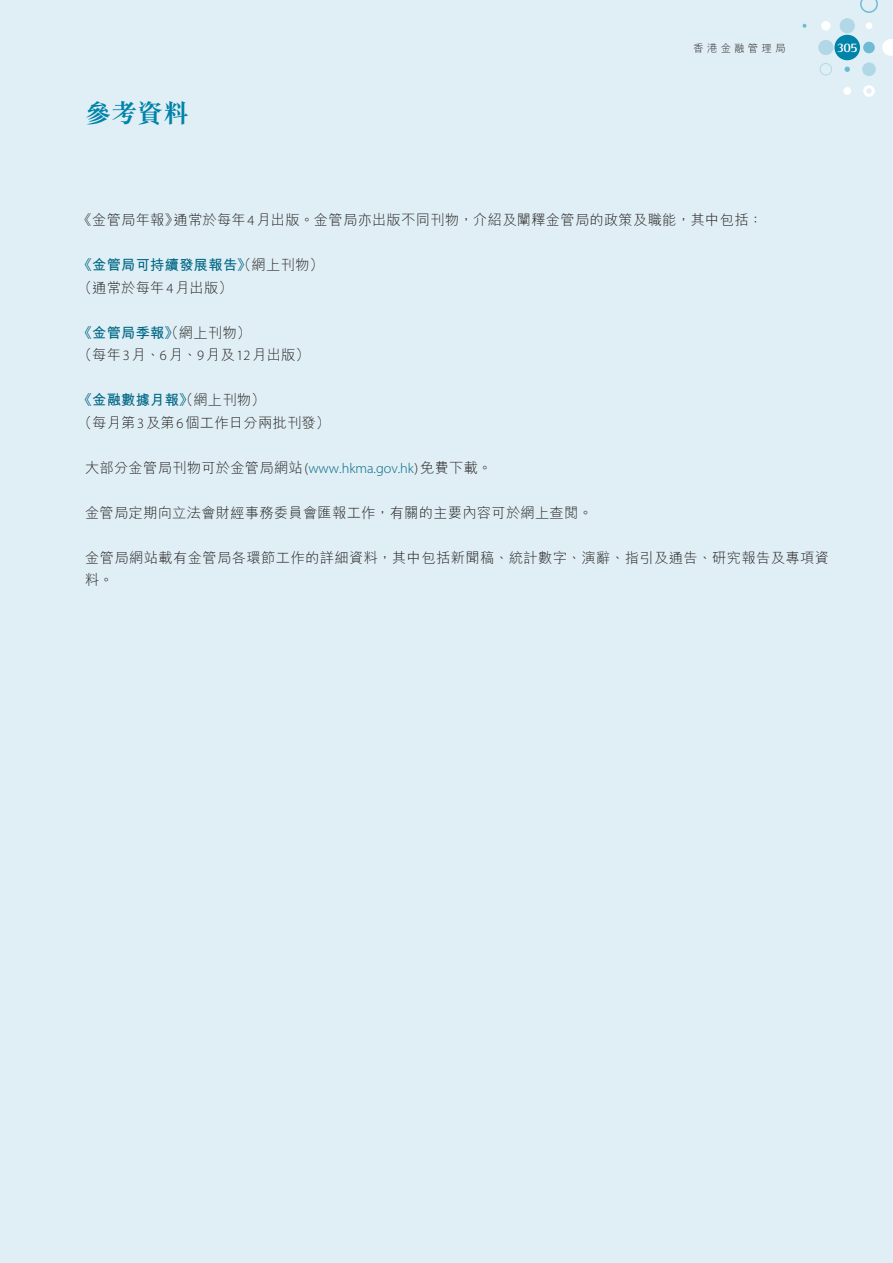
<style>
.page{position:relative;width:893px;height:1263px;background:#e0eff5}
.page>*{position:absolute;margin:0;border:0;box-sizing:border-box;transform-origin:0 0}
.t1{font:700 26.25px "M Sung HK";color:#0083a9}
.t2{font:300 14.25px/22.5px "M Hei HK";letter-spacing:.02em;color:#231f20}
.t3{font:700 13.5px "Rotis Serif Std";color:#fff}
.t4{font:300 10.5px "M Hei HK";letter-spacing:.3em;color:#231f20}
.s1{font-family:"Myriad Pro"}
.s2{font-weight:700;color:#006785}
.s3{font-family:"Myriad Pro";color:#006785}
</style>
<div class="page">
<div style="left:863px;top:42px;width:12px;height:11px;background:#70bbd4;border-radius:50%"></div>
<svg style="left:882px;top:39px;width:11px;height:17px"></svg>
<div style="left:863px;top:85px;width:12px;height:12px;border:3px solid #fff;border-radius:50%"></div>
<div style="left:818px;top:40px;width:15px;height:15px;background:#b2d8e7;border-radius:50%"></div>
<div style="left:840px;top:18px;width:15px;height:15px;background:#b2d8e7;border-radius:50%"></div>
<div style="left:821px;top:21px;width:10px;height:9px;background:#fff;border-radius:50%"></div>
<div style="left:866px;top:22px;width:6px;height:7px;background:#fff;border-radius:50%"></div>
<svg style="left:860px;top:0;width:18px;height:13px"></svg>
<div style="left:862px;top:62px;width:14px;height:14px;background:#b2d8e7;border-radius:50%"></div>
<svg style="left:844px;top:67px;width:6px;height:5px"></svg>
<svg style="left:802px;top:24px;width:4px;height:4px"></svg>
<div style="left:843px;top:87px;width:8px;height:8px;background:#fff;border-radius:50%"></div>
<div style="left:820px;top:63px;width:12px;height:12px;border:1px solid #b2d8e7;border-radius:50%"></div>
<div style="left:834px;top:35px;width:26px;height:25px;background:#0083a9;border-radius:50%"></div>
<h1 class="t1" style="left:85px;top:100px;width:106px">參考資料</h1>
<p class="t4" style="left:693px;top:42px;width:94px">香港金融管理局</p>
<p class="t3" style="left:837px;top:40px;width:22px">305</p>
<p class="t2" style="left:78px;top:209px;width:686px">《金管局年報》通常於每年<span class="s1">4</span>月出版。金管局亦出版不同刊物，介紹及闡釋金管局的政策及職能，其中包括：</p>
<p class="t2" style="left:78px;top:254px;width:247px"><span class="s2">《金管局可持續發展報告》</span>（網上刊物）（通常於每年<span class="s1">4</span>月出版）</p>
<p class="t2" style="left:78px;top:321px;width:233px"><span class="s2">《金管局季報》</span>（網上刊物）<br>（每年<span class="s1">3</span>月、<span class="s1">6</span>月、<span class="s1">9</span>月及<span class="s1">12</span>月出版）</p>
<p class="t2" style="left:78px;top:389px;width:254px"><span class="s2">《金融數據月報》</span>（網上刊物）<br>（每月第<span class="s1">3</span>及第<span class="s1">6</span>個工作日分兩批刊發）</p>
<p class="t2" style="left:85px;top:456px;width:409px">大部分金管局刊物可於金管局網站<span class="s1">(</span><span class="s3">www.hkma.gov.hk</span> <span class="s1">)</span>免費下載。</p>
<p class="t2" style="left:85px;top:501px;width:509px">金管局定期向立法會財經事務委員會匯報工作，有關的主要內容可於網上查閱。</p>
<p class="t2" style="left:85px;top:546px;width:745px">金管局網站載有金管局各環節工作的詳細資料，其中包括新聞稿、統計數字、演辭、指引及通告、研究報告及專項資料。</p>
</div>
